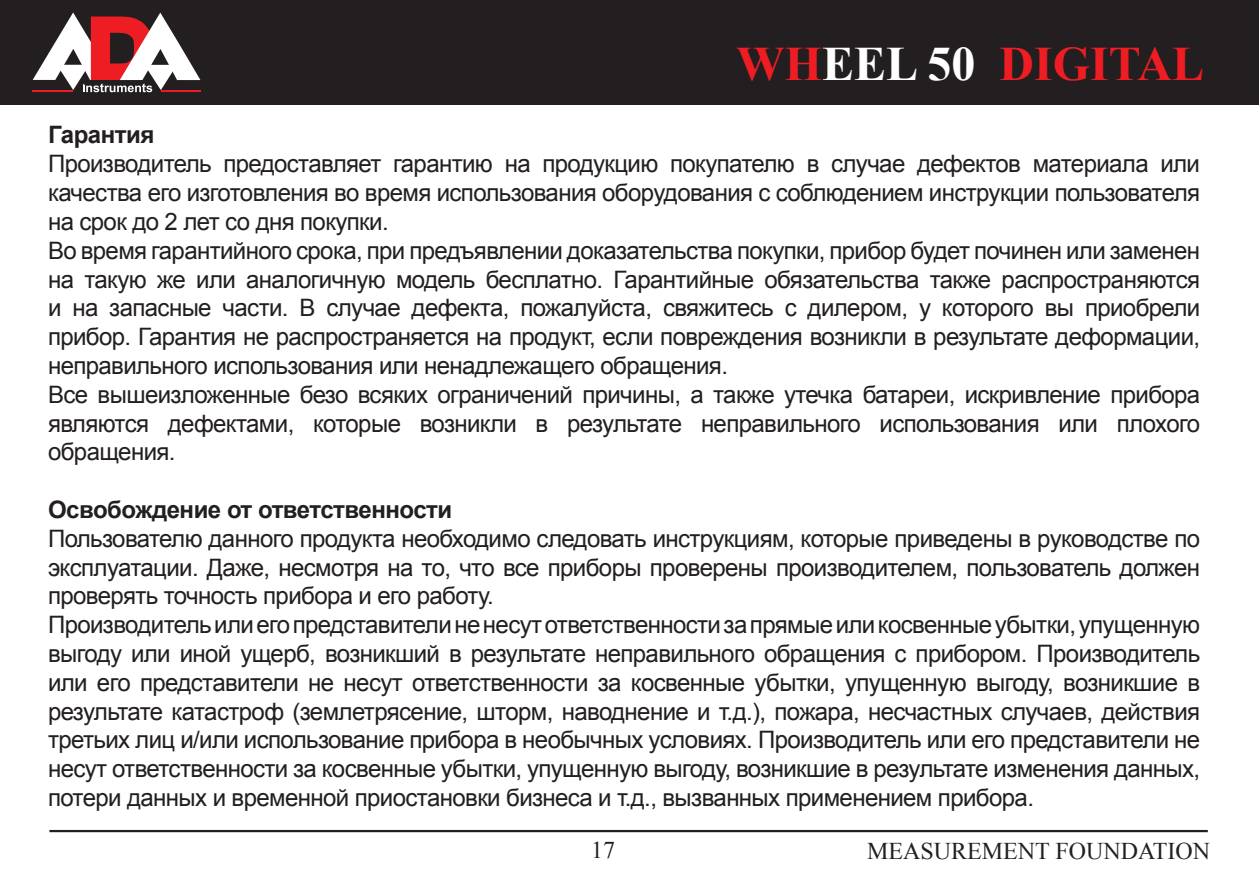
<style>
.page{position:relative;width:1259px;height:893px;background:#fff}
.page>*{position:absolute;margin:0;border:0;box-sizing:border-box;transform-origin:0 0}
.t1{font:700 48px "Times New Roman";color:#ee1d23}
.t2{font:24px/28.8px "Arial";letter-spacing:-.025em;color:#231f20;text-align:justify}
.t3{font:700 24px "Arial";letter-spacing:-.02em;color:#231f20}
.t4{font:24px "Times New Roman";color:#231f20}
.s1{color:#fff}
</style>
<div class="page">
<div style="left:1px;top:1px;width:1257px;height:104px;background:#231f20"></div>
<div style="left:0;top:0;width:1259px;height:106px;border:1px solid #231f20"></div>
<svg style="left:33px;top:12px;width:167px;height:80px"></svg>
<hr style="left:33px;top:90px;width:40px;height:2px;background:#ee1d23">
<hr style="left:161px;top:90px;width:39px;height:2px;background:#ee1d23">
<hr style="left:49px;top:830px;width:1158px;height:2px;background:#231f20">
<h1 class="t1" style="left:736px;top:30px;width:469px">WH<span class="s1">EEL 50</span> DIGITAL</h1>
<p class="t3" style="left:48px;top:119px;width:108px">Гарантия</p>
<p class="t2" style="left:48px;top:150px;width:1153px">Производитель предоставляет гарантию на продукцию покупателю в случае дефектов материала или качества его изготовления во время использования оборудования с соблюдением инструкции пользователя на срок до 2 лет со дня покупки.</p>
<p class="t2" style="left:48px;top:236px;width:1154px">Во время гарантийного срока, при предъявлении доказательства покупки, прибор будет починен или заменен на такую же или аналогичную модель бесплатно. Гарантийные обязательства также распространяются и на запасные части. В случае дефекта, пожалуйста, свяжитесь с дилером, у которого вы приобрели прибор. Гарантия не распространяется на продукт, если повреждения возникли в результате деформации, неправильного использования или ненадлежащего обращения.</p>
<p class="t2" style="left:48px;top:380px;width:1153px">Все вышеизложенные безо всяких ограничений причины, а также утечка батареи, искривление прибора являются дефектами, которые возникли в результате неправильного использования или плохого обращения.</p>
<p class="t3" style="left:48px;top:493px;width:406px">Освобождение от ответственности</p>
<p class="t2" style="left:48px;top:524px;width:1153px">Пользователю данного продукта необходимо следовать инструкциям, которые приведены в руководстве по эксплуатации. Даже, несмотря на то, что все приборы проверены производителем, пользователь должен проверять точность прибора и его работу.</p>
<p class="t2" style="left:48px;top:611px;width:1153px">Производитель или его представители не несут ответственности за прямые или косвенные убытки, упущенную выгоду или иной ущерб, возникший в результате неправильного обращения с прибором. Производитель или его представители не несут ответственности за косвенные убытки, упущенную выгоду, возникшие в результате катастроф (землетрясение, шторм, наводнение и т.д.), пожара, несчастных случаев, действия третьих лиц и/или использование прибора в необычных условиях. Производитель или его представители не несут ответственности за косвенные убытки, упущенную выгоду, возникшие в результате изменения данных, потери данных и временной приостановки бизнеса и т.д., вызванных применением прибора.</p>
<p class="t4" style="left:591px;top:834px;width:24px">17</p>
<p class="t4" style="left:867px;top:835px;width:344px">MEASUREMENT FOUNDATION</p>
</div>
